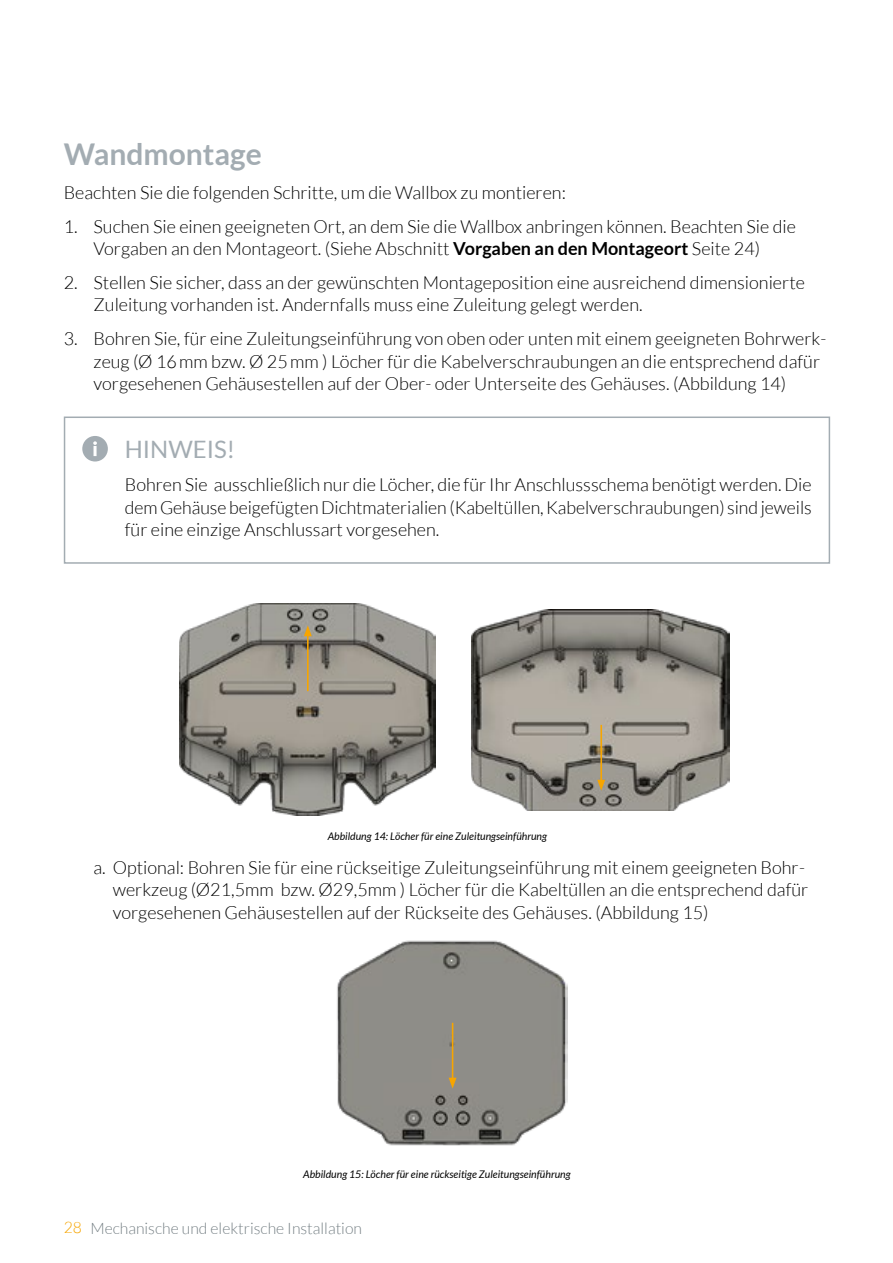
<style>
.page{position:relative;width:893px;height:1263px;background:#fff}
.page>*{position:absolute;margin:0;border:0;box-sizing:border-box;transform-origin:0 0}
.t1{font:700 30px "Lato";color:#a3acb2}
.t2{font:24px "Lato";color:#a3acb2}
.t3{font:300 18px/22.5px "Lato";color:#000}
.t4{font:300 15.75px "Lato";color:#768085}
.t5{font:italic 10.5px "Lato";color:#000}
.s1{font-weight:700}
.s2{color:#020203}
.s3{color:#f7a500}
</style>
<div class="page">
<img style="left:179px;top:604px;width:257px;height:212px">
<svg style="left:82px;top:436px;width:26px;height:25px"></svg>
<div style="left:64px;top:416px;width:766px;height:148px;border:2px solid #a3acb2"></div>
<img style="left:472px;top:610px;width:257px;height:200px">
<hr style="left:307px;top:634px;width:2px;height:57px;background:#f7a500">
<svg style="left:304px;top:625px;width:8px;height:11px"></svg>
<hr style="left:600px;top:725px;width:2px;height:57px;background:#f7a500">
<svg style="left:597px;top:780px;width:8px;height:11px"></svg>
<img style="left:337px;top:940px;width:230px;height:206px">
<hr style="left:452px;top:1023px;width:1px;height:57px;background:#f7a500">
<svg style="left:449px;top:1078px;width:8px;height:10px"></svg>
<h1 class="t1" style="left:64px;top:137px;width:199px">Wandmontage</h1>
<p class="t3" style="left:64px;top:181px;width:504px">Beachten Sie die folgenden Schritte, um die Wallbox zu montieren:</p>
<p class="t3" style="left:64px;top:215px;width:734px;text-align:center">1. Suchen Sie einen geeigneten Ort, an dem Sie die Wallbox anbringen können. Beachten Sie die<br>Vorgaben an den Montageort. (Siehe Abschnitt <span class="s1">Vorgaben an den Montageort</span> Seite <span class="s2">24</span>)</p>
<p class="t3" style="left:94px;top:271px;width:713px;text-indent:-30px">2. Stellen Sie sicher, dass an der gewünschten Montageposition eine ausreichend dimensionierte<br>Zuleitung vorhanden ist. Andernfalls muss eine Zuleitung gelegt werden.</p>
<p class="t3" style="left:94px;top:327px;width:734px;text-indent:-30px">3. Bohren Sie, für eine Zuleitungseinführung von oben oder unten mit einem geeigneten Bohrwerk&shy;zeug (Ø 16mm bzw. Ø 25mm ) Löcher für die Kabelverschraubungen an die entsprechend dafür vorgesehenen Gehäusestellen auf der Ober- oder Unterseite des Gehäuses. (Abbildung 14)</p>
<h2 class="t2" style="left:125px;top:435px;width:112px">HINWEIS!</h2>
<p class="t3" style="left:125px;top:474px;width:688px;text-align:justify">Bohren Sie ausschließlich nur die Löcher, die für Ihr Anschlussschema benötigt werden. Die dem Gehäuse beigefügten Dichtmaterialien (Kabeltüllen, Kabelverschraubungen) sind jeweils für eine einzige Anschlussart vorgesehen.</p>
<p class="t5" style="left:328px;top:830px;width:221px">Abbildung 14: Löcher für eine Zuleitungseinführung</p>
<p class="t3" style="left:113px;top:856px;width:697px;text-indent:-19px">a. Optional: Bohren Sie für eine rückseitige Zuleitungseinführung mit einem geeigneten Bohr&shy;werkzeug (Ø21,5mm bzw. Ø29,5mm ) Löcher für die Kabeltüllen an die entsprechend dafür vorgesehenen Gehäusestellen auf der Rückseite des Gehäuses. (Abbildung 15)</p>
<p class="t5" style="left:303px;top:1168px;width:269px">Abbildung 15: Löcher für eine rückseitige Zuleitungseinführung</p>
<p class="t4" style="left:64px;top:1220px;width:300px"><span class="s3">28</span> Mechanische und elektrische Installation</p>
</div>
